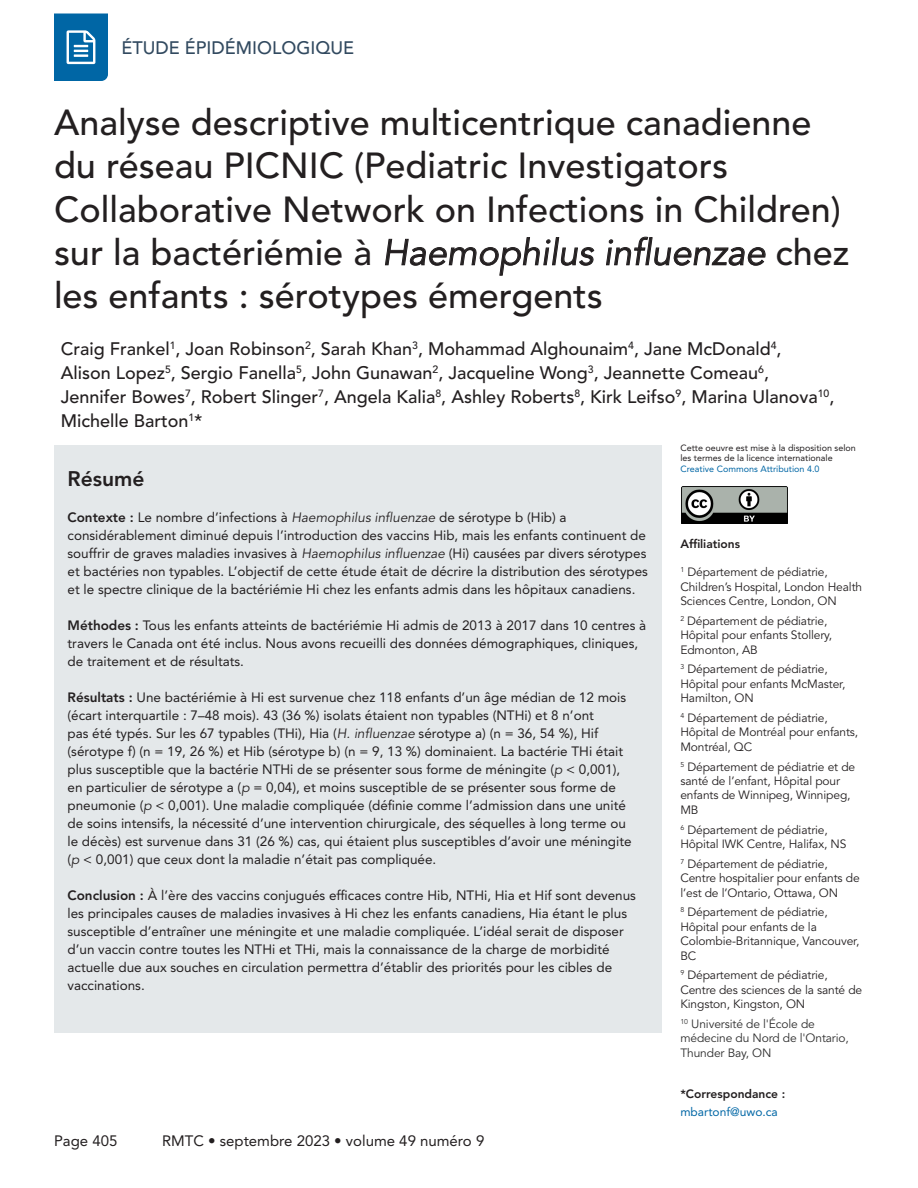
<style>
.page{position:relative;width:918px;height:1188px;background:#fff}
.page>*{position:absolute;margin:0;border:0;box-sizing:border-box;transform-origin:0 0}
.A_-_H2{font:500 36px/43.2px "Avenir LT Std";color:#231f20}
.A_-_H3{font:800 21px "Avenir LT Std";color:#231f20}
.A_-_Names{font:500 18px/24px "Avenir LT Std";color:#231f20}
.t1{font:500 18px "Avenir LT Std";color:#324a60}
.t2{font:15px "Avenir LT Std";color:#231f20}
.A_-_Body{font:13.5px/18px "Avenir LT Std";color:#231f20}
.A_-_Sidebar{font:12px/14.4px "Avenir LT Std";letter-spacing:-.01em;color:#231f20}
.A_-_Sidebar-2{font:12px/14.4px "Avenir LT Std";letter-spacing:-.01em;color:#2e2e2e}
.A_-_Sidebar_Corresp{font:800 12px/18px "Avenir LT Std";color:#231f20}
.A_-_Sidebar_Header{font:800 12px "Avenir LT Std";color:#231f20}
.A_-_Table_Figure_-_Footnotes{font:9px "Avenir LT Std";color:#231f20}
.A_-_Table_Figure_-_Footnotes-2{font:9px "Avenir LT Std";color:#0066a5}
.s1{font-weight:400;font-style:italic}
.s2{font-weight:800}
.s3{font-style:italic}
.s4{font-weight:400;color:#0066a5}
</style>
<div class="page">
<svg style="left:54px;top:14px;width:54px;height:67px;background:#1d77af"></svg>
<div style="left:54px;top:445px;width:608px;height:587px;background:#e4e8ea"></div>
<img style="left:682px;top:487px;width:105px;height:37px">
<h3 class="t1" style="left:122px;top:37px;width:234px">ÉTUDE ÉPIDÉMIOLOGIQUE</h3>
<p class="A_-_H2" style="left:54px;top:102px;width:797px">Analyse descriptive multicentrique canadienne du réseau PICNIC (Pediatric Investigators Collaborative Network on Infections in Children) sur la bactériémie à <span class="s1">Haemophilus influenzae</span> chez les enfants : sérotypes émergents</p>
<p class="A_-_Names" style="left:61px;top:337px;width:775px">Craig Frankel<sup>1</sup>, Joan Robinson<sup>2</sup>, Sarah Khan<sup>3</sup>, Mohammad Alghounaim<sup>4</sup>, Jane McDonald<sup>4</sup>, Alison Lopez<sup>5</sup>, Sergio Fanella<sup>5</sup>, John Gunawan<sup>2</sup>, Jacqueline Wong<sup>3</sup>, Jeannette Comeau<sup>6</sup>, Jennifer Bowes<sup>7</sup>, Robert Slinger<sup>7</sup>, Angela Kalia<sup>8</sup>, Ashley Roberts<sup>8</sup>, Kirk Leifso<sup>9</sup>, Marina Ulanova<sup>10</sup>, Michelle Barton<sup>1</sup>*</p>
<p class="A_-_H3" style="left:68px;top:466px;width:78px">Résumé</p>
<p class="A_-_Body" style="left:68px;top:508px;width:582px"><span class="s2">Contexte :</span> Le nombre d’infections à <span class="s3">Haemophilus influenzae</span> de sérotype b (Hib) a considérablement diminué depuis l’introduction des vaccins Hib, mais les enfants continuent de souffrir de graves maladies invasives à <span class="s3">Haemophilus influenzae</span> (Hi) causées par divers sérotypes et bactéries non typables. L’objectif de cette étude était de décrire la distribution des sérotypes et le spectre clinique de la bactériémie Hi chez les enfants admis dans les hôpitaux canadiens.</p>
<p class="A_-_Body" style="left:68px;top:616px;width:580px"><span class="s2">Méthodes :</span> Tous les enfants atteints de bactériémie Hi admis de 2013 à 2017 dans 10 centres à travers le Canada ont été inclus. Nous avons recueilli des données démographiques, cliniques, de traitement et de résultats.</p>
<p class="A_-_Body" style="left:68px;top:688px;width:566px"><span class="s2">Résultats :</span> Une bactériémie à Hi est survenue chez 118 enfants d’un âge médian de 12 mois (écart interquartile : 7–48 mois). 43 (36 %) isolats étaient non typables (NTHi) et 8 n’ont<br>pas été typés. Sur les 67 typables (THi), Hia (<span class="s3">H. influenzae</span> sérotype a) (n = 36, 54 %), Hif (sérotype f) (n = 19, 26 %) et Hib (sérotype b) (n = 9, 13 %) dominaient. La bactérie THi était plus susceptible que la bactérie NTHi de se présenter sous forme de méningite (<span class="s3">p</span> &lt; 0,001), en particulier de sérotype a (<span class="s3">p</span> = 0,04), et moins susceptible de se présenter sous forme de pneumonie (<span class="s3">p</span> &lt; 0,001). Une maladie compliquée (définie comme l’admission dans une unité de soins intensifs, la nécessité d’une intervention chirurgicale, des séquelles à long terme ou le décès) est survenue dans 31 (26 %) cas, qui étaient plus susceptibles d’avoir une méningite (<span class="s3">p</span> &lt; 0,001) que ceux dont la maladie n’était pas compliquée.</p>
<p class="A_-_Body" style="left:68px;top:886px;width:570px"><span class="s2">Conclusion :</span> À l’ère des vaccins conjugués efficaces contre Hib, NTHi, Hia et Hif sont devenus les principales causes de maladies invasives à Hi chez les enfants canadiens, Hia étant le plus susceptible d’entraîner une méningite et une maladie compliquée. L’idéal serait de disposer d’un vaccin contre toutes les NTHi et THi, mais la connaissance de la charge de morbidité actuelle due aux souches en circulation permettra d’établir des priorités pour les cibles de vaccinations.</p>
<p class="t2" style="left:54px;top:1133px;width:65px">Page 405</p>
<p class="t2" style="left:162px;top:1133px;width:324px">RMTC • septembre 2023 • volume 49 numéro 9</p>
<p class="A_-_Table_Figure_-_Footnotes" style="left:680px;top:442px;width:177px">Cette oeuvre est mise à la disposition selon</p>
<p class="A_-_Table_Figure_-_Footnotes" style="left:680px;top:453px;width:154px">les termes de la licence internationale</p>
<p class="A_-_Table_Figure_-_Footnotes-2" style="left:680px;top:463px;width:141px">Creative Commons Attribution 4.0</p>
<p class="A_-_Sidebar_Header" style="left:680px;top:537px;width:61px">Affiliations</p>
<p class="A_-_Sidebar" style="left:680px;top:565px;width:183px"><sup>1</sup> Département de pédiatrie,<br>Children’s Hospital, London Health<br>Sciences Centre, London, ON</p>
<p class="A_-_Sidebar" style="left:680px;top:614px;width:153px"><sup>2</sup> Département de pédiatrie,<br>Hôpital pour enfants Stollery,<br>Edmonton, AB</p>
<p class="A_-_Sidebar" style="left:680px;top:662px;width:166px"><sup>3</sup> Département de pédiatrie,<br>Hôpital pour enfants McMaster,<br>Hamilton, ON</p>
<p class="A_-_Sidebar" style="left:680px;top:711px;width:179px"><sup>4</sup> Département de pédiatrie,<br>Hôpital de Montréal pour enfants,<br>Montréal, QC</p>
<p class="A_-_Sidebar" style="left:680px;top:760px;width:176px"><sup>5</sup> Département de pédiatrie et de santé de l’enfant, Hôpital pour enfants de Winnipeg, Winnipeg,<br>MB</p>
<p class="A_-_Sidebar" style="left:680px;top:823px;width:167px"><sup>6</sup> Département de pédiatrie,<br>Hôpital IWK Centre, Halifax, NS</p>
<p class="A_-_Sidebar" style="left:680px;top:857px;width:181px"><sup>7</sup> Département de pédiatrie,<br>Centre hospitalier pour enfants de l’est de l’Ontario, Ottawa, ON</p>
<p class="A_-_Sidebar" style="left:680px;top:905px;width:180px"><sup>8</sup> Département de pédiatrie,<br>Hôpital pour enfants de la<br>Colombie-Britannique, Vancouver,<br>BC</p>
<p class="A_-_Sidebar" style="left:680px;top:968px;width:183px"><sup>9</sup> Département de pédiatrie,<br>Centre des sciences de la santé de<br>Kingston, Kingston, ON</p>
<p class="A_-_Sidebar-2" style="left:680px;top:1017px;width:170px"><sup>10</sup> Université de l'École de médecine du Nord de l'Ontario,<br>Thunder Bay, ON</p>
<p class="A_-_Sidebar_Corresp" style="left:680px;top:1085px;width:106px">*Correspondance : <span class="s4">mbartonf@uwo.ca</span></p>
</div>
